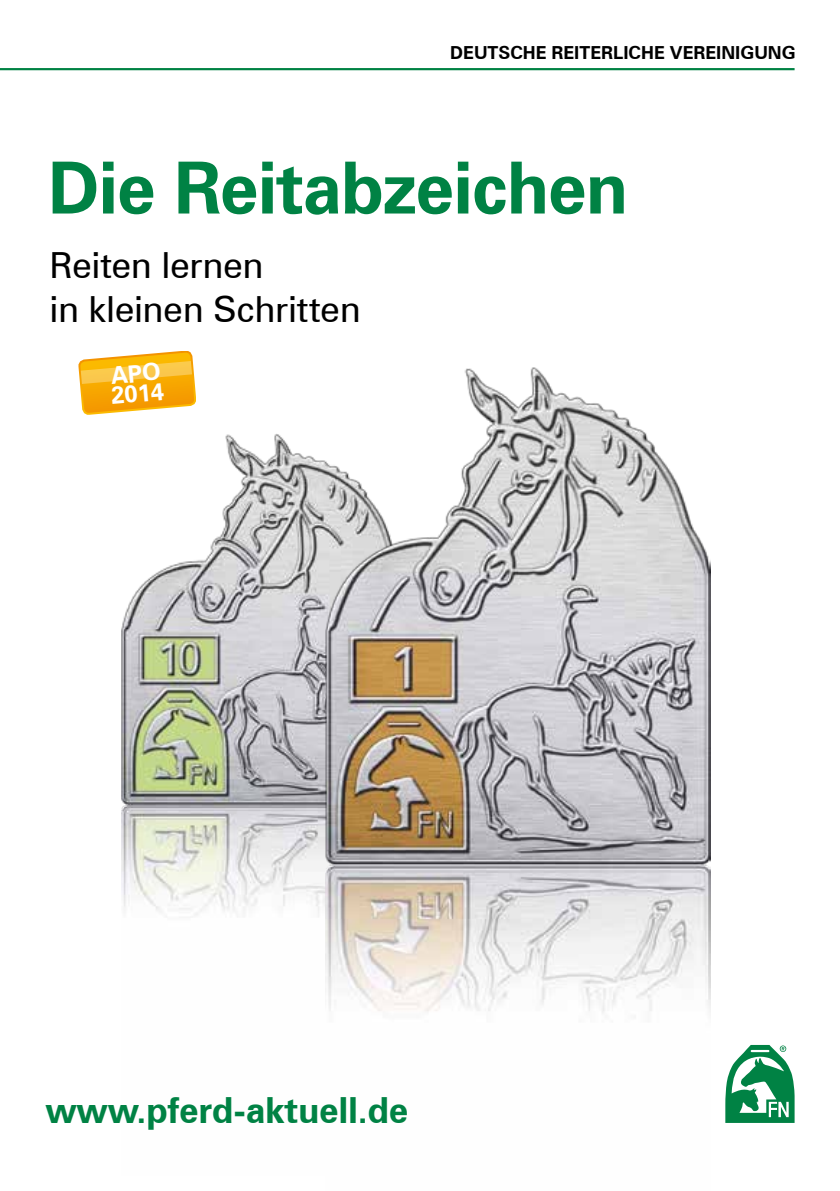
<style>
.page{position:relative;width:840px;height:1191px;background:#fff}
.page>*{position:absolute;margin:0;border:0;box-sizing:border-box;transform-origin:0 0}
.t1{font:700 72px "Zurich BT";letter-spacing:-.02em;color:#008244}
.t2{font:36px/43.2px "Zurich BT";letter-spacing:-.01em;color:#000}
.t3{font:700 36px "Zurich BT";letter-spacing:-.01em;color:#008244}
.t4{font:700 24px/20px "Zurich BT";color:#fff}
.t5{font:700 18px "Zurich BT";color:#000}
</style>
<div class="page">
<img style="left:122px;top:434px;width:203px;height:483px">
<img style="left:325px;top:367px;width:385px;height:646px">
<svg style="left:725px;top:1045px;width:69px;height:78px"></svg>
<svg style="left:79px;top:351px;width:116px;height:63px;background:#f8b932"></svg>
<hr style="left:0;top:68px;width:794px;height:2px;background:#008244">
<p class="t5" style="left:450px;top:42px;width:347px">DEUTSCHE REITERLICHE VEREINIGUNG</p>
<h1 class="t1" style="left:48px;top:144px;width:582px">Die Reitabzeichen</h1>
<p class="t2" style="left:50px;top:244px;width:312px">Reiten lernen<br>in kleinen Schritten</p>
<p class="t4" style="left:108px;top:365px;width:55px;rotate:-5deg">APO<br>2014</p>
<p class="t3" style="left:45px;top:1088px;width:364px">www.pferd-aktuell.de</p>
</div>
